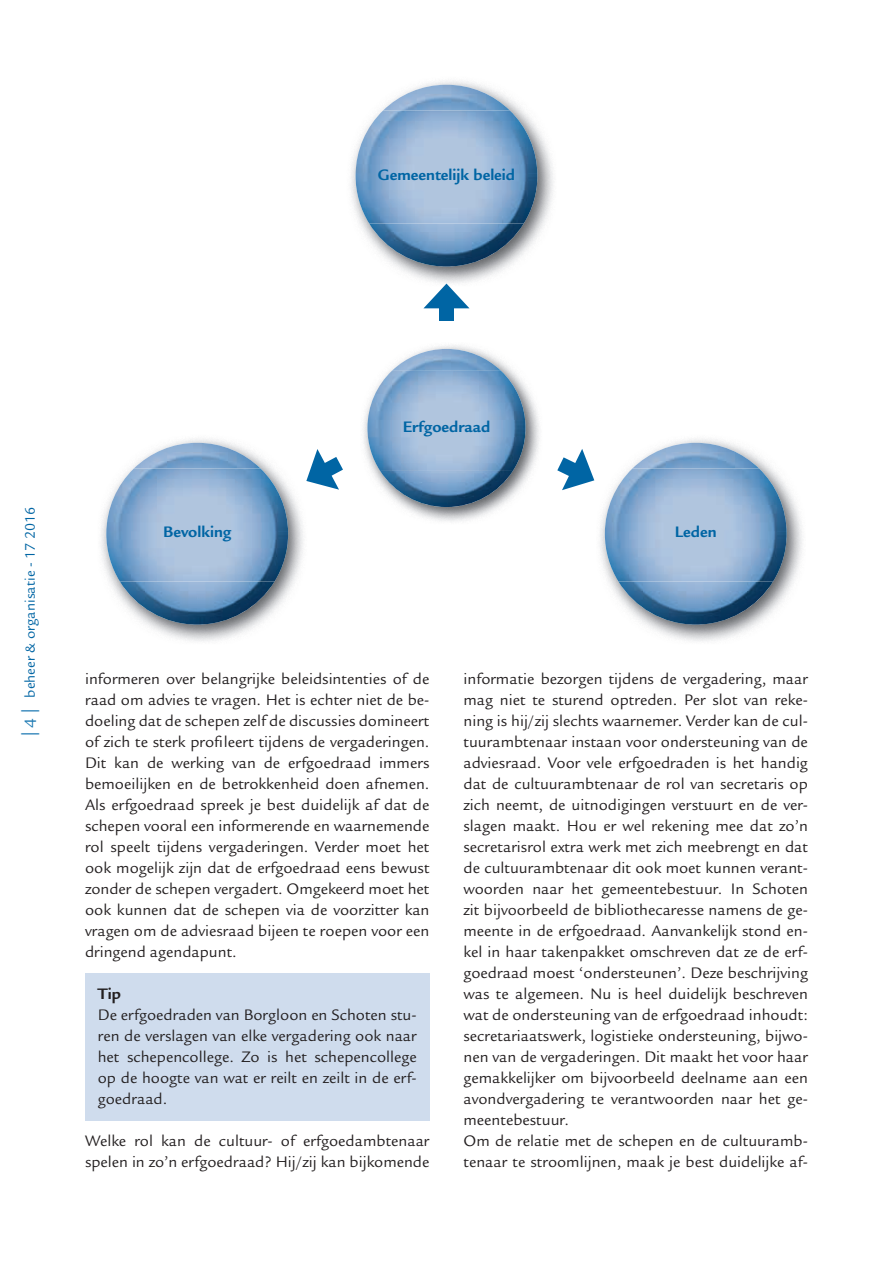
<style>
.page{position:relative;width:893px;height:1263px;background:#fff}
.page>*{position:absolute;margin:0;border:0;box-sizing:border-box;transform-origin:0 0}
.t1{font:16.5px/21px "Legacy Sans Std";color:#231f20;text-align:justify}
.t2{font:700 16.5px "Legacy Sans Std";color:#0065a4}
.t3{font:700 16.5px "Legacy Sans Std";color:#231f20}
.t4{font:15px "Legacy Sans Std";color:#0065a4}
.s1{font-family:"Myriad Pro";font-size:18px;color:#1b78b2}
.s2{font-size:18px;color:#1b78b2}
</style>
<div class="page">
<div style="left:85px;top:973px;width:344px;height:147px;background:#cfdced"></div>
<img style="left:363px;top:345px;width:177px;height:177px">
<img style="left:392px;top:349px;width:109px;height:22px">
<img style="left:380px;top:471px;width:133px;height:36px">
<img style="left:367px;top:371px;width:159px;height:100px">
<img style="left:351px;top:81px;width:203px;height:203px">
<img style="left:383px;top:85px;width:127px;height:25px">
<img style="left:369px;top:223px;width:155px;height:44px">
<img style="left:356px;top:110px;width:181px;height:113px">
<img style="left:600px;top:439px;width:203px;height:202px">
<img style="left:632px;top:443px;width:127px;height:25px">
<img style="left:618px;top:581px;width:155px;height:44px">
<img style="left:605px;top:468px;width:182px;height:113px">
<img style="left:101px;top:439px;width:203px;height:202px">
<img style="left:134px;top:443px;width:127px;height:25px">
<img style="left:120px;top:581px;width:155px;height:44px">
<img style="left:106px;top:468px;width:182px;height:113px">
<div style="left:439px;top:299px;width:15px;height:22px;background:#0065a4"></div>
<svg style="left:424px;top:284px;width:45px;height:24px"></svg>
<svg style="left:557px;top:449px;width:37px;height:41px"></svg>
<svg style="left:306px;top:449px;width:37px;height:41px"></svg>
<p class="t2" style="left:378px;top:165px;width:139px">Gemeentelijk beleid</p>
<p class="t4" style="left:22px;top:736px;width:231px;rotate:-90deg"><span class="s1">|</span> <span class="s2">4</span> <span class="s1">|</span> beheer &amp; organisatie - 17 2016</p>
<p class="t2" style="left:403px;top:417px;width:89px">Erfgoedraad</p>
<p class="t2" style="left:163px;top:522px;width:70px">Bevolking</p>
<p class="t2" style="left:675px;top:522px;width:43px">Leden</p>
<p class="t1" style="left:85px;top:668px;width:346px">informeren over belangrijke beleidsintenties of de raad om advies te vragen. Het is echter niet de be&shy;doeling dat de schepen zelf de discussies domineert of zich te sterk profileert tijdens de vergaderingen.<br>Dit kan de werking van de erfgoedraad immers bemoeilijken en de betrokkenheid doen afnemen.<br>Als erfgoedraad spreek je best duidelijk af dat de schepen vooral een informerende en waarnemende rol speelt tijdens vergaderingen. Verder moet het ook mogelijk zijn dat de erfgoedraad eens bewust zonder de schepen vergadert. Omgekeerd moet het ook kunnen dat de schepen via de voorzitter kan vragen om de adviesraad bijeen te roepen voor een dringend agendapunt.</p>
<p class="t3" style="left:98px;top:984px;width:25px">Tip</p>
<p class="t1" style="left:98px;top:1004px;width:320px">De erfgoedraden van Borgloon en Schoten stu&shy;ren de verslagen van elke vergadering ook naar het schepencollege. Zo is het schepencollege op de hoogte van wat er reilt en zeilt in de erf&shy;goedraad.</p>
<p class="t1" style="left:85px;top:1130px;width:346px">Welke rol kan de cultuur- of erfgoedambtenaar spelen in zo’n erfgoedraad? Hij/zij kan bijkomende</p>
<p class="t1" style="left:463px;top:668px;width:346px;text-align:left">informatie bezorgen tijdens de vergadering, maar mag niet te sturend optreden. Per slot van reke&shy;ning is hij/zij slechts waarnemer. Verder kan de cul&shy;tuurambtenaar instaan voor ondersteuning van de adviesraad. Voor vele erfgoedraden is het handig dat de cultuurambtenaar de rol van secretaris op zich neemt, de uitnodigingen verstuurt en de ver&shy;slagen maakt. Hou er wel rekening mee dat zo’n secretarisrol extra werk met zich meebrengt en dat de cultuurambtenaar dit ook moet kunnen verant&shy;woorden naar het gemeentebestuur. In Schoten zit bijvoorbeeld de bibliothecaresse namens de ge&shy;meente in de erfgoedraad. Aanvankelijk stond en&shy;kel in haar takenpakket omschreven dat ze de erf&shy;goedraad moest ‘ondersteunen’. Deze beschrijving was te algemeen. Nu is heel duidelijk beschreven wat de ondersteuning van de erfgoedraad inhoudt: secretariaatswerk, logistieke ondersteuning, bijwo&shy;nen van de vergaderingen. Dit maakt het voor haar gemakkelijker om bijvoorbeeld deelname aan een avondvergadering te verantwoorden naar het ge&shy;meentebestuur.<br>Om de relatie met de schepen en de cultuuramb&shy;tenaar te stroomlijnen, maak je best duidelijke af-</p>
</div>
